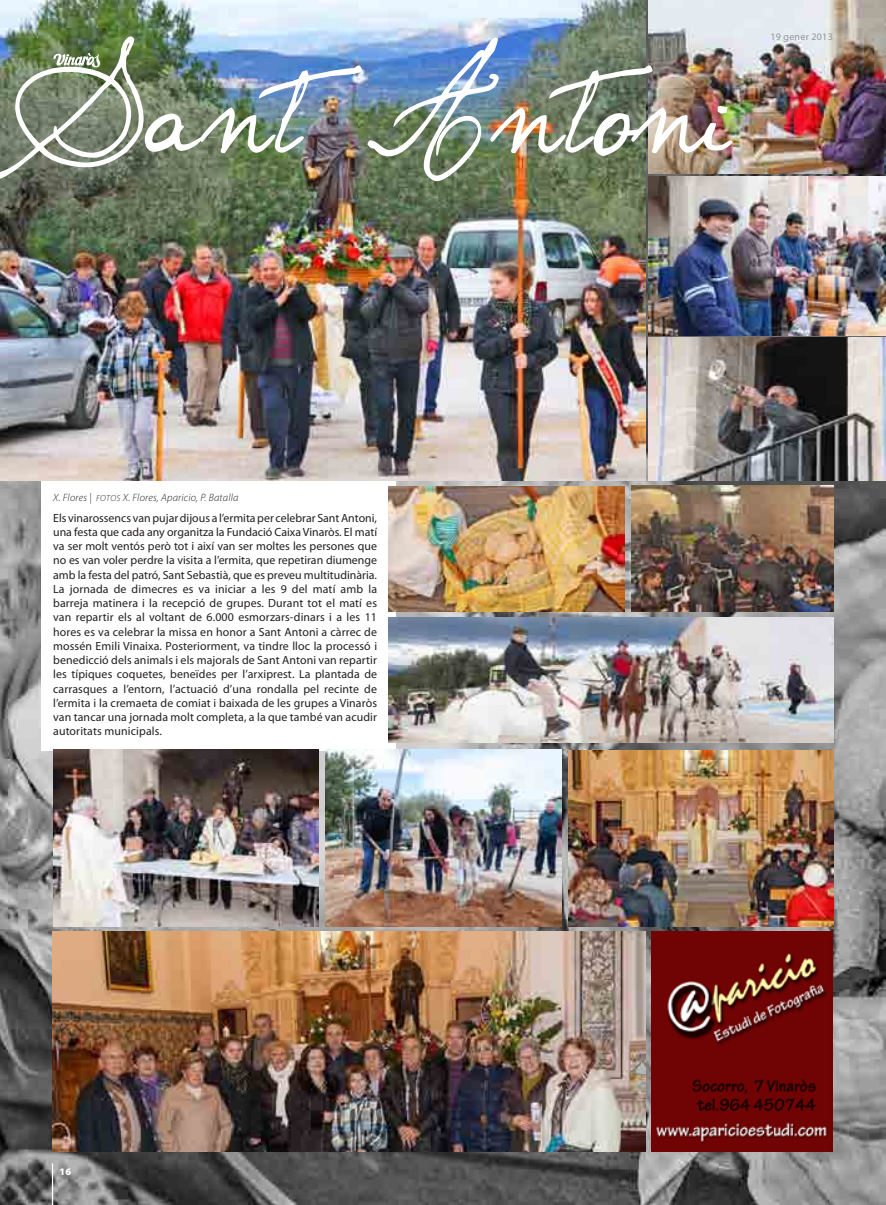
<style>
.page{position:relative;width:886px;height:1205px;background:#fff}
.page>*{position:absolute;margin:0;border:0;box-sizing:border-box;transform-origin:0 0}
.t1{font:11.88px/14.2px "Myriad Pro";letter-spacing:.01em;color:#231f20;text-align:justify}
.t2{font:italic 300 10.62px "Myriad Pro";letter-spacing:.02em;color:#231f20}
.t3{font:10px "Myriad Pro";letter-spacing:.025em;color:#939598}
.t4{font:900 10px "Myriad Pro";color:#fff}
.s1{font-size:8.75px}
</style>
<div class="page">
<img style="left:0;top:0;width:886px;height:1205px">
<div style="left:41px;top:474px;width:354px;height:276px;background:#fff"></div>
<img style="left:0;top:0;width:645px;height:480px">
<img style="left:648px;top:177px;width:238px;height:158px">
<img style="left:648px;top:0;width:238px;height:174px">
<img style="left:53px;top:931px;width:592px;height:220px">
<img style="left:53px;top:749px;width:266px;height:177px">
<img style="left:326px;top:749px;width:235px;height:177px">
<img style="left:568px;top:750px;width:266px;height:176px">
<img style="left:389px;top:617px;width:445px;height:125px">
<img style="left:632px;top:486px;width:202px;height:125px">
<img style="left:389px;top:486px;width:235px;height:125px">
<img style="left:648px;top:338px;width:238px;height:142px">
<img style="left:652px;top:931px;width:181px;height:220px">
<img style="left:0;top:36px;width:733px;height:145px">
<hr style="left:52px;top:1163px;width:1px;height:42px;background:#fff">
<svg style="left:53px;top:53px;width:47px;height:15px"></svg>
<p class="t2" style="left:53px;top:491px;width:187px">X. Flores | <span class="s1">FOTOS</span> X. Flores, Aparicio, P. Batalla</p>
<p class="t1" style="left:53px;top:510px;width:325px">Els vinarossencs van pujar dijous a l’ermita per celebrar Sant Antoni, una festa que cada any organitza la Fundació Caixa Vinaròs. El matí va ser molt ventós però tot i així van ser moltes les persones que no es van voler perdre la visita a l’ermita, que repetiran diumenge amb la festa del patró, Sant Sebastià, que es preveu multitudinària.<br>La jornada de dimecres es va iniciar a les 9 del matí amb la barreja matinera i la recepció de grupes. Durant tot el matí es van repartir els al voltant de 6.000 esmorzars-dinars i a les 11 hores es va celebrar la missa en honor a Sant Antoni a càrrec de mossén Emili Vinaixa. Posteriorment, va tindre lloc la processó i benedicció dels animals i els majorals de Sant Antoni van repartir les típiques coquetes, beneïdes per l’arxiprest. La plantada de carrasques a l’entorn, l’actuació d’una rondalla pel recinte de l’ermita i la cremaeta de comiat i baixada de les grupes a Vinaròs van tancar una jornada molt completa, a la que també van acudir autoritats municipals.</p>
<p class="t4" style="left:59px;top:1165px;width:13px">16</p>
<p class="t3" style="left:770px;top:31px;width:64px">19 gener 2013</p>
</div>
